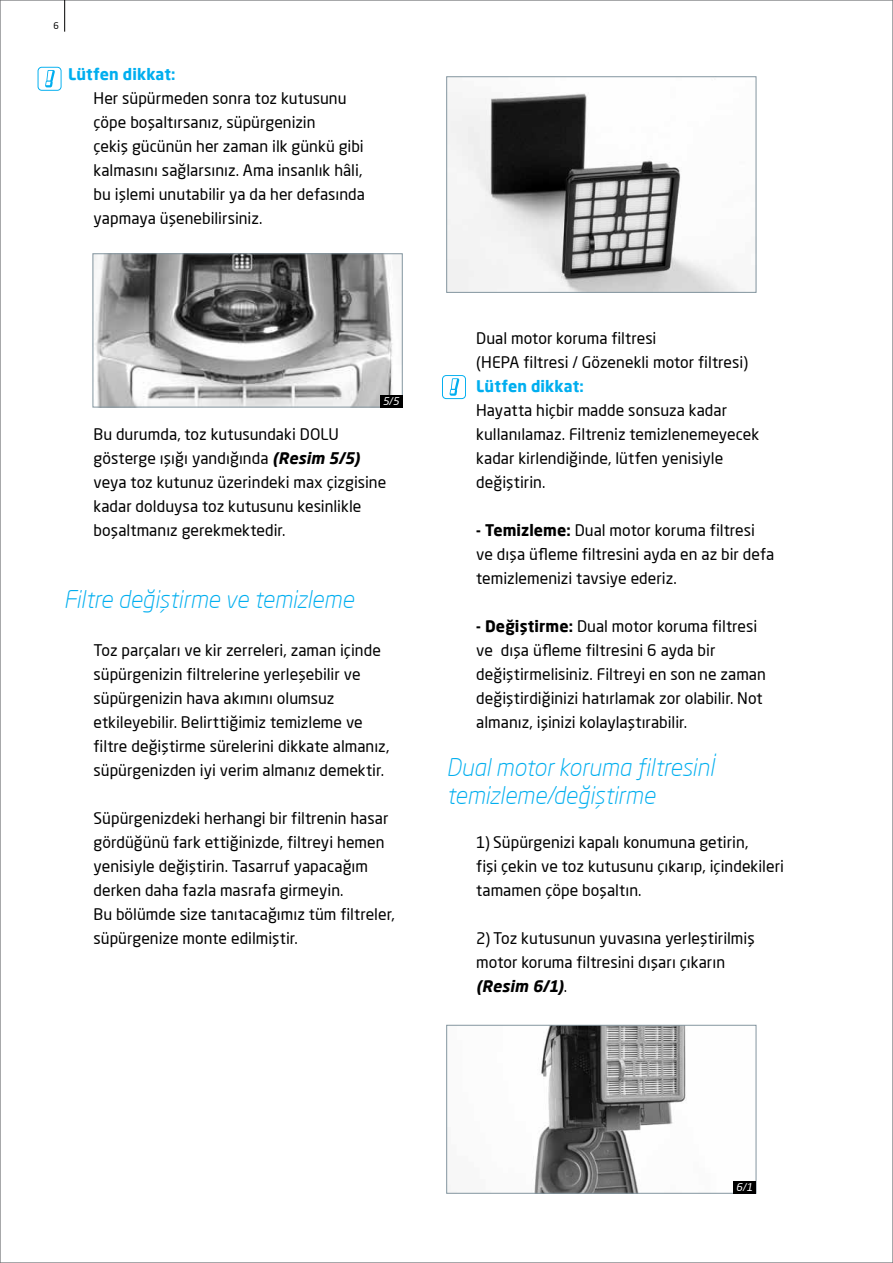
<style>
.page{position:relative;width:893px;height:1263px;background:#fff}
.page>*{position:absolute;margin:0;border:0;box-sizing:border-box;transform-origin:0 0}
.t1{font:italic 300 24px/28.5px "Neo Sans Pro";letter-spacing:-.005em;color:#00aeef}
.t2{font:15.75px/24px "Neo Sans Pro";color:#000}
.t3{font:700 15.75px "Neo Sans Pro";letter-spacing:.005em;color:#00aeef}
.t4{font:italic 10.5px "Neo Sans Pro";color:#fff}
.t5{font:9px "Neo Sans Pro";color:#000}
.s1{font-weight:700;font-style:italic}
.s2{font-weight:700}
</style>
<div class="page">
<hr style="left:64px;top:0;width:1px;height:32px;background:#000">
<svg style="left:38px;top:67px;width:24px;height:24px"></svg>
<img style="left:95px;top:256px;width:299px;height:149px">
<div style="left:93px;top:254px;width:309px;height:153px;border:1px solid #8496a0"></div>
<svg style="left:442px;top:375px;width:24px;height:24px"></svg>
<div style="left:380px;top:395px;width:22px;height:12px;background:#000"></div>
<img style="left:448px;top:92px;width:292px;height:199px">
<div style="left:446px;top:77px;width:310px;height:216px;border:1px solid #8496a0"></div>
<img style="left:533px;top:1027px;width:201px;height:164px">
<div style="left:446px;top:1025px;width:310px;height:168px;border:1px solid #8496a0"></div>
<div style="left:734px;top:1181px;width:22px;height:12px;background:#000"></div>
<p class="t5" style="left:54px;top:20px;width:7px">6</p>
<p class="t3" style="left:68px;top:64px;width:109px">Lütfen dikkat:</p>
<p class="t2" style="left:94px;top:86px;width:273px">Her süpürmeden sonra toz kutusunu çöpe boşaltırsanız, süpürgenizin<br>çekiş gücünün her zaman ilk günkü gibi kalmasını sağlarsınız. Ama insanlık hâli, bu işlemi unutabilir ya da her defasında yapmaya üşenebilirsiniz.</p>
<p class="t4" style="left:383px;top:395px;width:18px">5/5</p>
<p class="t2" style="left:94px;top:422px;width:294px">Bu durumda, toz kutusundaki DOLU gösterge ışığı yandığında <span class="s1">(Resim 5/5) </span>veya toz kutunuz üzerindeki max çizgisine kadar dolduysa toz kutusunu kesinlikle boşaltmanız gerekmektedir.</p>
<h1 class="t1" style="left:64px;top:584px;width:292px">Filtre değiştirme ve temizleme</h1>
<p class="t2" style="left:94px;top:638px;width:297px">Toz parçaları ve kir zerreleri, zaman içinde süpürgenizin filtrelerine yerleşebilir ve süpürgenizin hava akımını olumsuz etkileyebilir. Belirttiğimiz temizleme ve filtre değiştirme sürelerini dikkate almanız, süpürgenizden iyi verim almanız demektir.</p>
<p class="t2" style="left:94px;top:806px;width:303px">Süpürgenizdeki herhangi bir filtrenin hasar gördüğünü fark ettiğinizde, filtreyi hemen yenisiyle değiştirin. Tasarruf yapacağım derken daha fazla masrafa girmeyin.<br>Bu bölümde size tanıtacağımız tüm filtreler, süpürgenize monte edilmiştir.</p>
<p class="t2" style="left:476px;top:326px;width:273px">Dual motor koruma filtresi<br>(HEPA filtresi / Gözenekli motor filtresi)</p>
<p class="t3" style="left:476px;top:376px;width:109px">Lütfen dikkat:</p>
<p class="t2" style="left:476px;top:398px;width:285px">Hayatta hiçbir madde sonsuza kadar kullanılamaz. Filtreniz temizlenemeyecek kadar kirlendiğinde, lütfen yenisiyle değiştirin.</p>
<p class="t2" style="left:476px;top:518px;width:299px"><span class="s2">- Temizleme:</span> Dual motor koruma filtresi ve dışa üfleme filtresini ayda en az bir defa temizlemenizi tavsiye ederiz.</p>
<p class="t2" style="left:476px;top:614px;width:291px"><span class="s2">- Değiştirme:</span> Dual motor koruma filtresi ve dışa üfleme filtresini 6 ayda bir değiştirmelisiniz. Filtreyi en son ne zaman değiştirdiğinizi hatırlamak zor olabilir. Not almanız, işinizi kolaylaştırabilir.</p>
<h1 class="t1" style="left:446px;top:752px;width:269px">Dual motor koruma filtresinİ temizleme/değiştirme</h1>
<p class="t2" style="left:476px;top:830px;width:309px">1) Süpürgenizi kapalı konumuna getirin,<br>fişi çekin ve toz kutusunu çıkarıp, içindekileri tamamen çöpe boşaltın.</p>
<p class="t2" style="left:476px;top:926px;width:280px">2) Toz kutusunun yuvasına yerleştirilmiş motor koruma filtresini dışarı çıkarın <span class="s1">(Resim 6/1)</span>.</p>
<p class="t4" style="left:736px;top:1181px;width:18px">6/1</p>
</div>
